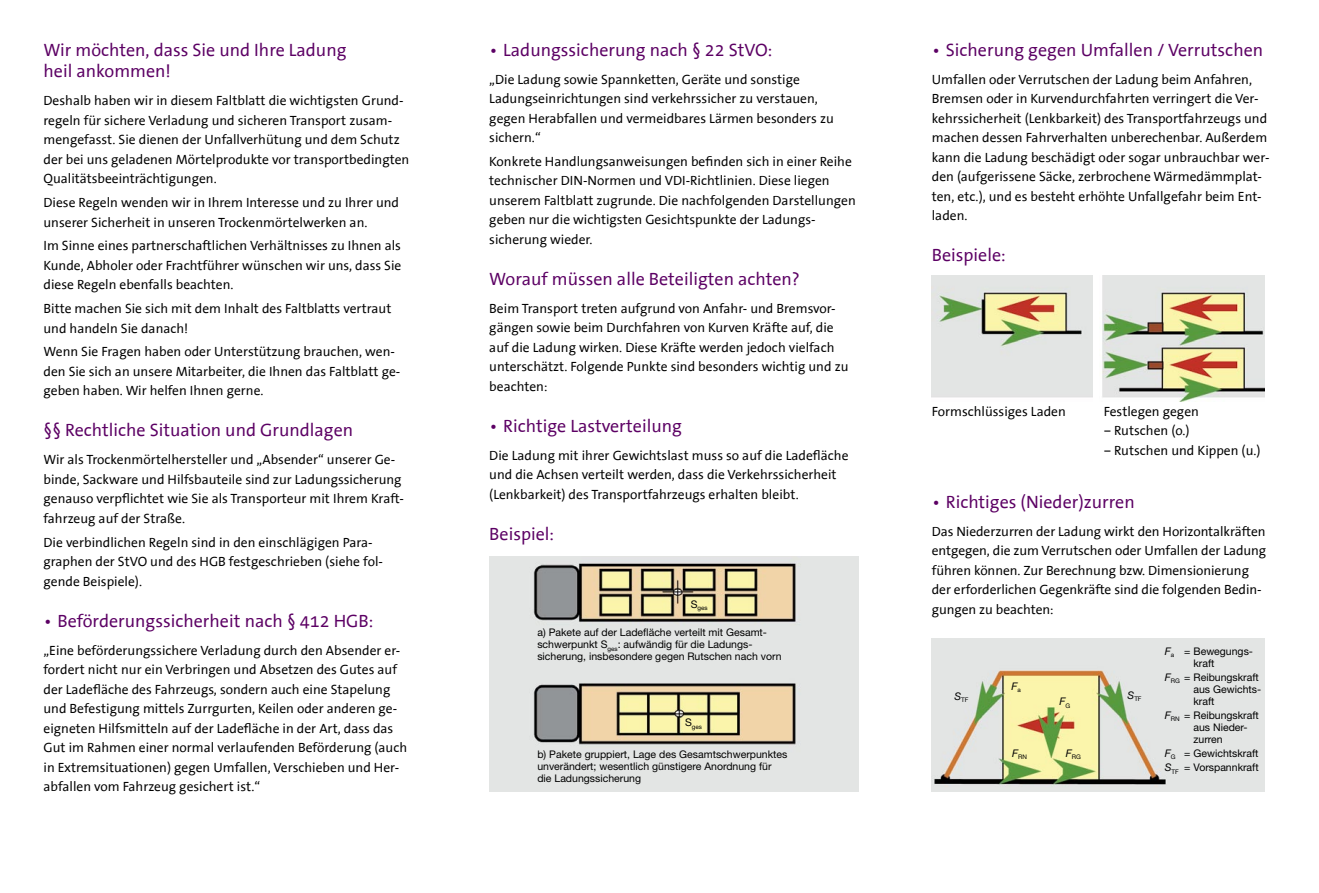
<style>
.page{position:relative;width:1319px;height:893px;background:#fff}
.page>*{position:absolute;margin:0;border:0;box-sizing:border-box;transform-origin:0 0}
.t1{font:18px/21.8px "The Sans Office";color:#5c0064}
.t2{font:13.5px/19.5px "The Sans Office";color:#000}
.t3{font:10.5px/12px "Helvetica Neue";color:#000}
.t4{font:italic 10.5px "Helvetica Neue";color:#000}
.t5{font:6.3px "Helvetica Neue";color:#000}
.s1{font-style:italic}
</style>
<div class="page">
<img style="left:489px;top:556px;width:369px;height:235px">
<img style="left:931px;top:276px;width:161px;height:122px">
<img style="left:931px;top:638px;width:333px;height:153px">
<img style="left:1102px;top:276px;width:162px;height:126px">
<h1 class="t1" style="left:43px;top:39px;width:304px">Wir möchten, dass Sie und Ihre Ladung heil ankommen!</h1>
<p class="t2" style="left:43px;top:92px;width:367px">Deshalb haben wir in diesem Faltblatt die wichtigsten Grund&shy;regeln für sichere Verladung und sicheren Transport zusam&shy;mengefasst. Sie dienen der Unfallverhütung und dem Schutz der bei uns geladenen Mörtelprodukte vor transportbedingten Qualitätsbeeinträchtigungen.</p>
<p class="t2" style="left:43px;top:193px;width:357px">Diese Regeln wenden wir in Ihrem Interesse und zu Ihrer und unserer Sicherheit in unseren Trockenmörtelwerken an.</p>
<p class="t2" style="left:43px;top:237px;width:359px;text-align:justify">Im Sinne eines partnerschaftlichen Verhältnisses zu Ihnen als Kunde, Abholer oder Frachtführer wünschen wir uns, dass Sie diese Regeln ebenfalls beachten.</p>
<p class="t2" style="left:43px;top:299px;width:349px">Bitte machen Sie sich mit dem Inhalt des Faltblatts vertraut und handeln Sie danach!</p>
<p class="t2" style="left:43px;top:343px;width:358px">Wenn Sie Fragen haben oder Unterstützung brauchen, wen&shy;den Sie sich an unsere Mitarbeiter, die Ihnen das Faltblatt ge&shy;geben haben. Wir helfen Ihnen gerne.</p>
<h1 class="t1" style="left:43px;top:420px;width:311px">§§ Rechtliche Situation und Grundlagen</h1>
<p class="t2" style="left:43px;top:451px;width:362px">Wir als Trockenmörtelhersteller und „Absender“ unserer Ge&shy;binde, Sackware und Hilfsbauteile sind zur Ladungssicherung genauso verpflichtet wie Sie als Transporteur mit Ihrem Kraft&shy;fahrzeug auf der Straße.</p>
<p class="t2" style="left:43px;top:533px;width:341px">Die verbindlichen Regeln sind in den einschlägigen Para&shy;graphen der StVO und des HGB festgeschrieben (siehe fol&shy;gende Beispiele).</p>
<h1 class="t1" style="left:43px;top:610px;width:331px">• Beförderungssicherheit nach § 412 HGB:</h1>
<p class="t2" style="left:43px;top:641px;width:365px">„Eine beförderungssichere Verladung durch den Absender er&shy;fordert nicht nur ein Verbringen und Absetzen des Gutes auf der Ladefläche des Fahrzeugs, sondern auch eine Stapelung und Befestigung mittels Zurrgurten, Keilen oder anderen ge&shy;eigneten Hilfsmitteln auf der Ladefläche in der Art, dass das Gut im Rahmen einer normal verlaufenden Beförderung (auch in Extremsituationen) gegen Umfallen, Verschieben und Her&shy;abfallen vom Fahrzeug gesichert ist.“</p>
<h1 class="t1" style="left:489px;top:39px;width:284px">• Ladungssicherung nach § 22 StVO:</h1>
<p class="t2" style="left:489px;top:70px;width:346px">„Die Ladung sowie Spannketten, Geräte und sonstige Ladungseinrichtungen sind verkehrssicher zu verstauen, gegen Herabfallen und vermeidbares Lärmen besonders zu sichern.“</p>
<p class="t2" style="left:489px;top:152px;width:368px">Konkrete Handlungsanweisungen befinden sich in einer Reihe technischer DIN-Normen und VDI-Richtlinien. Diese liegen unserem Faltblatt zugrunde. Die nachfolgenden Darstellungen geben nur die wichtigsten Gesichtspunkte der Ladungs&shy;sicherung wieder.</p>
<h1 class="t1" style="left:489px;top:269px;width:312px">Worauf müssen alle Beteiligten achten?</h1>
<p class="t2" style="left:489px;top:299px;width:360px">Beim Transport treten aufgrund von Anfahr- und Bremsvor&shy;gängen sowie beim Durchfahren von Kurven Kräfte auf, die auf die Ladung wirken. Diese Kräfte werden jedoch vielfach unterschätzt. Folgende Punkte sind besonders wichtig und zu beachten:</p>
<h1 class="t1" style="left:489px;top:416px;width:194px">• Richtige Lastverteilung</h1>
<p class="t2" style="left:489px;top:446px;width:361px">Die Ladung mit ihrer Gewichtslast muss so auf die Ladefläche und die Achsen verteilt werden, dass die Verkehrssicherheit (Lenkbarkeit) des Transportfahrzeugs erhalten bleibt.</p>
<h1 class="t1" style="left:489px;top:523px;width:66px">Beispiel:</h1>
<p class="t5" style="left:690px;top:604px;width:18px"><sup>S</sup>ges</p>
<p class="t3" style="left:537px;top:626px;width:246px">a) Pakete auf der Ladefläche verteilt mit Gesamt&shy;schwerpunkt S<sub>ges</sub>: aufwändig für die Ladungs&shy;sicherung, insbesondere gegen Rutschen nach vorn</p>
<p class="t5" style="left:685px;top:723px;width:18px"><sup>S</sup>ges</p>
<p class="t3" style="left:537px;top:748px;width:251px">b) Pakete gruppiert, Lage des Gesamtschwerpunktes unverändert; wesentlich günstigere Anordnung für die Ladungssicherung</p>
<h1 class="t1" style="left:931px;top:39px;width:333px">• Sicherung gegen Umfallen / Verrutschen</h1>
<p class="t2" style="left:931px;top:70px;width:339px">Umfallen oder Verrutschen der Ladung beim Anfahren, Bremsen oder in Kurvendurchfahrten verringert die Ver&shy;kehrssicherheit (Lenkbarkeit) des Transportfahrzeugs und machen dessen Fahrverhalten unberechenbar. Außerdem kann die Ladung beschädigt oder sogar unbrauchbar wer&shy;den (aufgerissene Säcke, zerbrochene Wärmedämmplat&shy;ten, etc.), und es besteht erhöhte Unfallgefahr beim Ent&shy;laden.</p>
<h1 class="t1" style="left:931px;top:245px;width:75px">Beispiele:</h1>
<p class="t2" style="left:931px;top:402px;width:135px">Formschlüssiges Laden</p>
<p class="t2" style="left:1103px;top:402px;width:97px">Festlegen gegen</p>
<p class="t2" style="left:1103px;top:422px;width:87px">– Rutschen (o.)</p>
<p class="t2" style="left:1103px;top:441px;width:158px">– Rutschen und Kippen (u.)</p>
<h1 class="t1" style="left:931px;top:491px;width:204px">• Richtiges (Nieder)zurren</h1>
<p class="t2" style="left:931px;top:522px;width:336px">Das Niederzurren der Ladung wirkt den Horizontalkräften entgegen, die zum Verrutschen oder Umfallen der Ladung führen können. Zur Berechnung bzw. Dimensionierung der erforderlichen Gegenkräfte sind die folgenden Bedin&shy;gungen zu beachten:</p>
<p class="t5" style="left:954px;top:696px;width:16px"><sup>S</sup>TF</p>
<p class="t4" style="left:1011px;top:680px;width:11px">F<sub>a</sub></p>
<p class="t4" style="left:1059px;top:695px;width:12px">F<sub>G</sub></p>
<p class="t5" style="left:1012px;top:753px;width:16px"><sup>F</sup>RN</p>
<p class="t5" style="left:1065px;top:753px;width:17px"><sup>F</sup>RG</p>
<p class="t5" style="left:1127px;top:695px;width:16px"><sup>S</sup>TF</p>
<p class="t3" style="left:1193px;top:645px;width:61px;text-indent:-29px"><span class="s1">F</span><sub>a</sub> = Bewegungs&shy;kraft</p>
<p class="t3" style="left:1193px;top:671px;width:69px;text-indent:-29px"><span class="s1">F</span><sub>RG</sub> = Reibungskraft aus Gewichts&shy;kraft</p>
<p class="t3" style="left:1193px;top:709px;width:67px;text-indent:-29px"><span class="s1">F</span><sub>RN</sub> = Reibungskraft aus Nieder&shy;zurren</p>
<p class="t3" style="left:1164px;top:746px;width:95px;line-height:14.1px"><span class="s1">F</span><sub>G</sub> = Gewichtskraft<br><span class="s1">S</span><sub>TF</sub> = Vorspannkraft</p>
</div>
